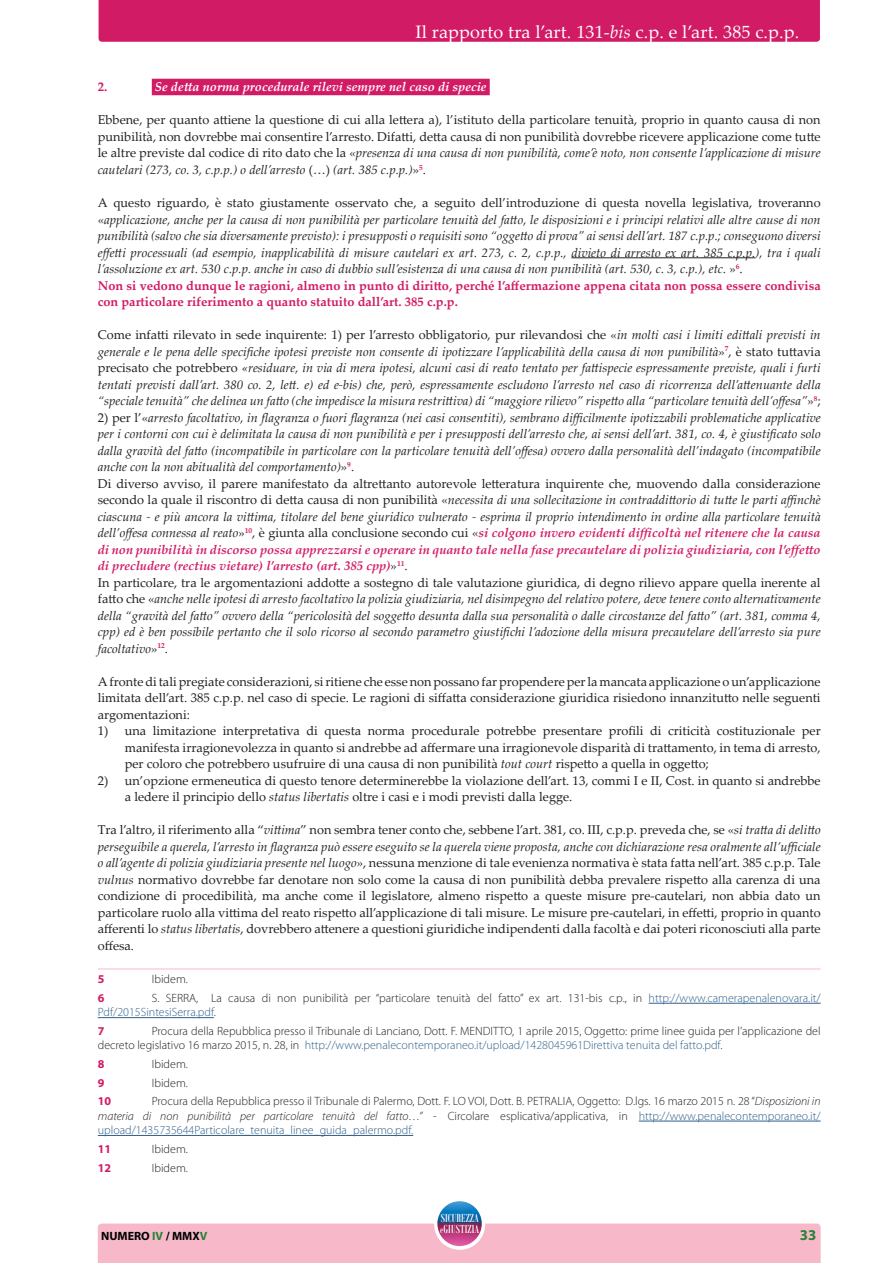
<style>
.page{position:relative;width:893px;height:1263px;background:#fff}
.page>*{position:absolute;margin:0;border:0;box-sizing:border-box;transform-origin:0 0}
.t1{font:18px "Palatino Linotype";letter-spacing:.01em;color:#fff}
.t2{font:700 15px "Myriad Pro";color:#278335}
.t3{font:italic 12.75px/16.5px "Palatino Linotype";color:#231f20}
.t4{font:12.75px/16.5px "Palatino Linotype";color:#231f20;text-align:justify}
.t5{font:italic 700 12.75px "Palatino Linotype";color:#fff}
.t6{font:700 12.75px "Palatino Linotype";color:#d21b65}
.t7{font:12.6px "Bodoni MT Condensed";letter-spacing:.01em;color:#fff}
.t8{font:12.6px "Bodoni MT Condensed";letter-spacing:.01em;color:#fff}
.t9{font:300 12px/14.4px "Myriad Pro";color:#231f20}
.t10{font:700 12px "Myriad Pro";color:#000}
.t11{font:700 12px "Myriad Pro";color:#d21b65}
.s1{font-style:italic}
.s2{font-style:normal}
.s3{font-weight:700;font-style:normal;color:#d21b65}
.s4{font-weight:700;color:#d21b65}
.s5{color:#316189}
.s6{color:#278335}
.s7{font-size:10.05px}
</style>
<div class="page">
<div style="left:434px;top:1199px;width:51px;height:51px;border:2px solid #fff;border-radius:50%"></div>
<img style="left:437px;top:1201px;width:45px;height:22px">
<div style="left:98px;top:1223px;width:723px;height:40px;background:#f7b9ca"></div>
<div style="left:99px;top:0;width:721px;height:42px;background:#d21b65"></div>
<div style="left:152px;top:79px;width:338px;height:16px;background:#d21b65"></div>
<hr style="left:571px;top:257px;width:184px;height:1px;background:#231f20">
<hr style="left:98px;top:968px;width:723px;height:1px;background:#f7b9ca">
<hr style="left:649px;top:1003px;width:172px;height:1px;background:#316189">
<hr style="left:98px;top:1017px;width:116px;height:1px;background:#316189">
<hr style="left:639px;top:1121px;width:182px;height:1px;background:#316189">
<hr style="left:98px;top:1135px;width:315px;height:1px;background:#316189">
<h1 class="t1" style="left:415px;top:19px;width:385px">Il rapporto tra l’art. 131-<span class="s1">bis</span> c.p. e l’art. 385 c.p.p.</h1>
<p class="t6" style="left:98px;top:78px;width:11px">2.</p>
<p class="t5" style="left:155px;top:78px;width:333px">Se detta norma procedurale rilevi sempre nel caso di specie</p>
<p class="t4" style="left:98px;top:111px;width:724px">Ebbene, per quanto attiene la questione di cui alla lettera a), l’istituto della particolare tenuità, proprio in quanto causa di non punibilità, non dovrebbe mai consentire l’arresto. Difatti, detta causa di non punibilità dovrebbe ricevere applicazione come tutte le altre previste dal codice di rito dato che la «<span class="s1">presenza di una causa di non punibilità, come’è noto, non consente l’applicazione di misure cautelari (273, co. 3, c.p.p.) o dell’arresto</span> (…) <span class="s1">(art. 385 c.p.p.)</span>»<sup>5</sup>.</p>
<p class="t3" style="left:98px;top:194px;width:724px"><span class="s2">A questo riguardo, è stato giustamente osservato che, a seguito dell’introduzione di questa novella legislativa, troveranno «</span>applicazione, anche per la causa di non punibilità per particolare tenuità del fatto, le disposizioni e i principi relativi alle altre cause di non punibilità (salvo che sia diversamente previsto): i presupposti o requisiti sono “oggetto di prova” ai sensi dell’art. 187 c.p.p.; conseguono diversi effetti processuali (ad esempio, inapplicabilità di misure cautelari ex art. 273, c. 2, c.p.p., divieto di arresto ex art. 385 c.p.p.), tra i quali l’assoluzione ex art. 530 c.p.p. anche in caso di dubbio sull’esistenza di una causa di non punibilità (art. 530, c. 3, c.p.), etc. <span class="s2">»</span><sup>6</sup><span class="s2">.<br></span><span class="s3">Non si vedono dunque le ragioni, almeno in punto di diritto, perché l’affermazione appena citata non possa essere condivisa con particolare riferimento a quanto statuito dall’art. 385 c.p.p.</span></p>
<p class="t3" style="left:98px;top:326px;width:724px;text-align:justify"><span class="s2">Come infatti rilevato in sede inquirente: 1) per l’arresto obbligatorio, pur rilevandosi che «</span>in molti casi i limiti edittali previsti in generale e le pena delle specifiche ipotesi previste non consente di ipotizzare l’applicabilità della causa di non punibilità<span class="s2">»</span><sup>7</sup><span class="s2">, è stato tuttavia precisato che potrebbero</span> «residuare, in via di mera ipotesi, alcuni casi di reato tentato per fattispecie espressamente previste, quali i furti tentati previsti dall’art. 380 co. 2, lett. e) ed e-bis) che, però, espressamente escludono l’arresto nel caso di ricorrenza dell’attenuante della “speciale tenuità” che delinea un fatto (che impedisce la misura restrittiva) di “maggiore rilievo” rispetto alla “particolare tenuità dell’offesa”<span class="s2">»</span><sup>8</sup><span class="s2">;</span></p>
<p class="t3" style="left:98px;top:408px;width:724px"><span class="s2">2) per l’«</span>arresto facoltativo, in flagranza o fuori flagranza (nei casi consentiti), sembrano difficilmente ipotizzabili problematiche applicative per i contorni con cui è delimitata la causa di non punibilità e per i presupposti dell’arresto che, ai sensi dell’art. 381, co. 4, è giustificato solo dalla gravità del fatto (incompatibile in particolare con la particolare tenuità dell’offesa) ovvero dalla personalità dell’indagato (incompatibile anche con la non abitualità del comportamento)<span class="s2">»</span><sup>9</sup><span class="s2">.<br>Di diverso avviso, il parere manifestato da altrettanto autorevole letteratura inquirente che, muovendo dalla considerazione secondo la quale il riscontro di detta causa di non punibilità «</span>necessita di una sollecitazione in contraddittorio di tutte le parti affinchè ciascuna - e più ancora la vittima, titolare del bene giuridico vulnerato - esprima il proprio intendimento in ordine alla particolare tenuità dell’offesa connessa al reato<span class="s2">»</span><sup>10</sup><span class="s2">, è giunta alla conclusione secondo cui «</span><span class="s4">si colgono invero evidenti difficoltà nel ritenere che la causa di non punibilità in discorso possa apprezzarsi e operare in quanto tale nella fase precautelare di polizia giudiziaria, con l’effetto di precludere (rectius vietare) l’arresto (art. 385 cpp)</span><span class="s2">»</span><sup>11</sup><span class="s2">.<br>In particolare, tra le argomentazioni addotte a sostegno di tale valutazione giuridica, di degno rilievo appare quella inerente al fatto che «</span>anche nelle ipotesi di arresto facoltativo la polizia giudiziaria, nel disimpegno del relativo potere, deve tenere conto alternativamente della “gravità del fatto” ovvero della “pericolosità del soggetto desunta dalla sua personalità o dalle circostanze del fatto” (art. 381, comma 4, cpp) ed è ben possibile pertanto che il solo ricorso al secondo parametro giustifichi l’adozione della misura precautelare dell’arresto sia pure facoltativo<span class="s2">»</span><sup>12</sup><span class="s2">.</span></p>
<p class="t4" style="left:98px;top:672px;width:724px">A fronte di tali pregiate considerazioni, si ritiene che esse non possano far propendere per la mancata applicazione o un’applicazione limitata dell’art. 385 c.p.p. nel caso di specie. Le ragioni di siffatta considerazione giuridica risiedono innanzitutto nelle seguenti argomentazioni:</p>
<p class="t4" style="left:125px;top:722px;width:697px;text-indent:-27px">1) una limitazione interpretativa di questa norma procedurale potrebbe presentare profili di criticità costituzionale per manifesta irragionevolezza in quanto si andrebbe ad affermare una irragionevole disparità di trattamento, in tema di arresto, per coloro che potrebbero usufruire di una causa di non punibilità <span class="s1">tout court</span> rispetto a quella in oggetto;</p>
<p class="t4" style="left:125px;top:771px;width:697px;text-indent:-27px">2) un’opzione ermeneutica di questo tenore determinerebbe la violazione dell’art. 13, commi I e II, Cost. in quanto si andrebbe a ledere il principio dello <span class="s1">status libertatis</span> oltre i casi e i modi previsti dalla legge.</p>
<p class="t4" style="left:98px;top:821px;width:724px">Tra l’altro, il riferimento alla “<span class="s1">vittima</span>” non sembra tener conto che, sebbene l’art. 381, co. III, c.p.p. preveda che, se «<span class="s1">si tratta di delitto perseguibile a querela, l’arresto in flagranza può essere eseguito se la querela viene proposta, anche con dichiarazione resa oralmente all’ufficiale o all’agente di polizia giudiziaria presente nel luogo</span>», nessuna menzione di tale evenienza normativa è stata fatta nell’art. 385 c.p.p. Tale <span class="s1">vulnus</span> normativo dovrebbe far denotare non solo come la causa di non punibilità debba prevalere rispetto alla carenza di una condizione di procedibilità, ma anche come il legislatore, almeno rispetto a queste misure pre-cautelari, non abbia dato un particolare ruolo alla vittima del reato rispetto all’applicazione di tali misure. Le misure pre-cautelari, in effetti, proprio in quanto afferenti lo <span class="s1">status libertatis</span>, dovrebbero attenere a questioni giuridiche indipendenti dalla facoltà e dai poteri riconosciuti alla parte offesa.</p>
<p class="t11" style="left:98px;top:971px;width:8px">5</p>
<p class="t9" style="left:152px;top:972px;width:38px">Ibidem.</p>
<p class="t11" style="left:98px;top:990px;width:8px">6</p>
<p class="t9" style="left:98px;top:991px;width:724px;text-indent:54px">S. SERRA, La causa di non punibilità per “particolare tenuità del fatto” ex art. 131-bis c.p., in <span class="s5">http://www.camerapenalenovara.it/<br>Pdf/2015SintesiSerra.pdf</span>.</p>
<p class="t11" style="left:98px;top:1023px;width:8px">7</p>
<p class="t9" style="left:98px;top:1024px;width:724px;text-indent:54px">Procura della Repubblica presso il Tribunale di Lanciano, Dott. F. MENDITTO, 1 aprile 2015, Oggetto: prime linee guida per l’applicazione del decreto legislativo 16 marzo 2015, n. 28, in <span class="s5">http://www.penalecontemporaneo.it/upload/1428045961Direttiva tenuita del fatto.pdf</span>.</p>
<p class="t11" style="left:98px;top:1056px;width:8px">8</p>
<p class="t9" style="left:152px;top:1057px;width:38px">Ibidem.</p>
<p class="t11" style="left:98px;top:1075px;width:8px">9</p>
<p class="t9" style="left:152px;top:1076px;width:38px">Ibidem.</p>
<p class="t11" style="left:98px;top:1093px;width:15px">10</p>
<p class="t9" style="left:98px;top:1094px;width:724px;text-align:justify;text-indent:54px">Procura della Repubblica presso il Tribunale di Palermo, Dott. F. LO VOI, Dott. B. PETRALIA, Oggetto: D.lgs. 16 marzo 2015 n. 28 “<span class="s1">Disposizioni in materia di non punibilità per particolare tenuità del fatto…”</span> - Circolare esplicativa/applicativa, in <span class="s5">http://www.penalecontemporaneo.it/ upload/1435735644Particolare_tenuita_linee_guida_palermo.pdf.</span></p>
<p class="t11" style="left:98px;top:1141px;width:15px">11</p>
<p class="t9" style="left:152px;top:1142px;width:38px">Ibidem.</p>
<p class="t11" style="left:98px;top:1160px;width:15px">12</p>
<p class="t9" style="left:152px;top:1160px;width:38px">Ibidem.</p>
<p class="t10" style="left:101px;top:1228px;width:108px">NUMERO <span class="s6">IV</span> / MMX<span class="s6">V</span></p>
<p class="t8" style="left:441px;top:1210px;width:40px">SICUREZZA</p>
<p class="t7" style="left:440px;top:1221px;width:41px"><span class="s7">e</span>GIUSTIZIA</p>
<p class="t2" style="left:800px;top:1225px;width:18px">33</p>
</div>
